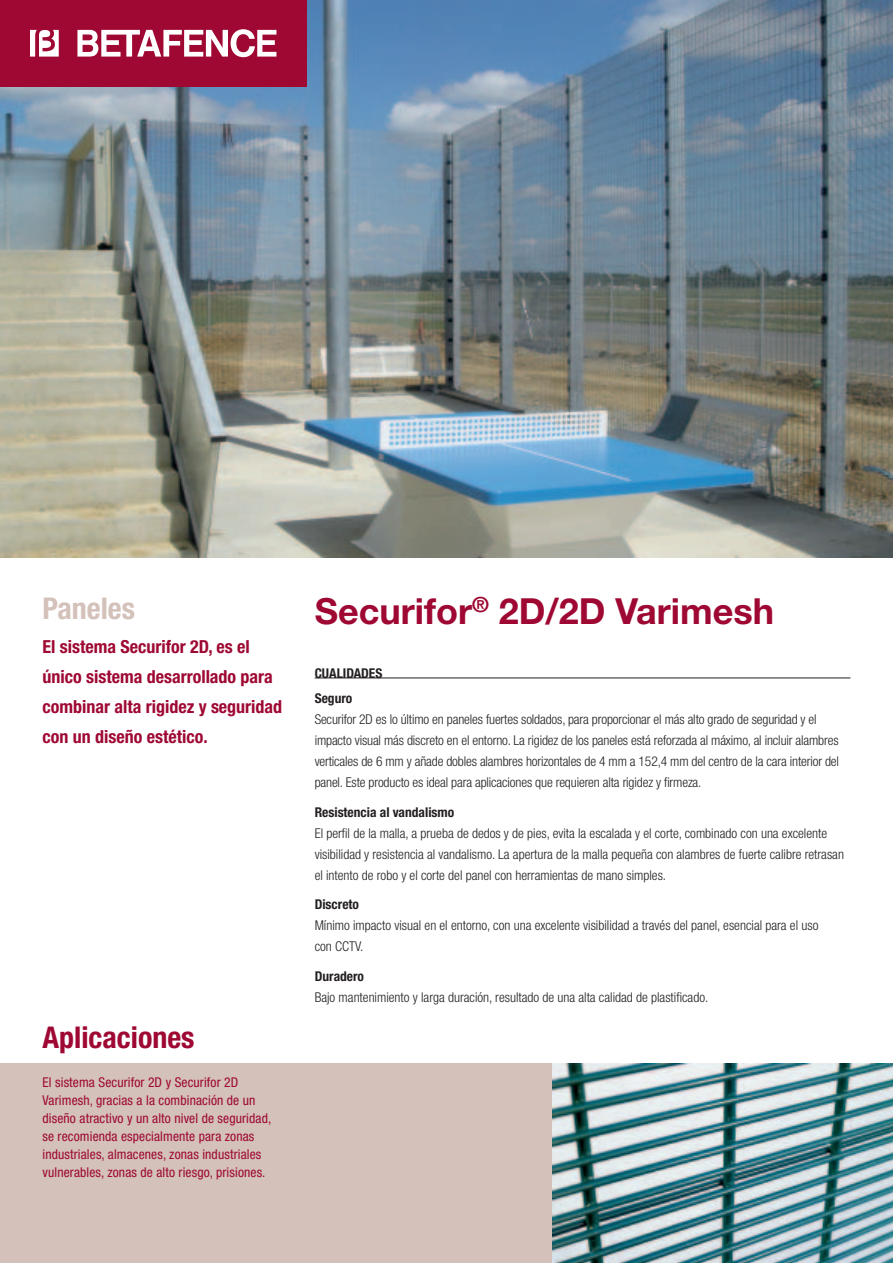
<style>
.page{position:relative;width:893px;height:1263px;background:#fff}
.page>*{position:absolute;margin:0;border:0;box-sizing:border-box;transform-origin:0 0}
.t1{font:700 36px "Helvetica Neue";color:#9e0832}
.t2{font:700 condensed 30px "Helvetica Neue";color:#9e0832}
.t3{font:700 condensed 30px "Helvetica Neue";color:#d3c1ba}
.t4{font:700 condensed 18px/30px "Helvetica Neue";color:#9e0832}
.t5{font:300 condensed 13.5px/21px "Helvetica Neue";color:#231f20}
.t6{font:condensed 13.5px/18px "Helvetica Neue";letter-spacing:.01em;color:#9e0832}
.t7{font:700 condensed 13.5px/25.2px "Helvetica Neue";color:#231f20}
.s1{font-weight:700}
</style>
<div class="page">
<div style="left:0;top:1063px;width:893px;height:200px;background:#d3c1ba"></div>
<img style="left:0;top:0;width:893px;height:557px">
<div style="left:0;top:0;width:306px;height:86px;background:#9e0832"></div>
<svg style="left:77px;top:29px;width:199px;height:28px"></svg>
<svg style="left:30px;top:30px;width:29px;height:27px"></svg>
<hr style="left:315px;top:678px;width:535px;height:1px;background:#231f20">
<img style="left:553px;top:1063px;width:340px;height:200px">
<p class="t3" style="left:43px;top:597px;width:94px">Paneles</p>
<p class="t4" style="left:43px;top:633px;width:241px">El sistema Securifor 2D, es el único sistema desarrollado para combinar alta rigidez y seguridad con un diseño estético.</p>
<p class="t2" style="left:43px;top:1027px;width:154px">Aplicaciones</p>
<p class="t6" style="left:43px;top:1074px;width:230px">El sistema Securifor 2D y Securifor 2D Varimesh, gracias a la combinación de un diseño atractivo y un alto nivel de seguridad, se recomienda especialmente para zonas industriales, almacenes, zonas industriales vulnerables, zonas de alto riesgo, prisiones.</p>
<p class="t1" style="left:315px;top:598px;width:461px">Securifor<sup>®</sup> 2D/2D Varimesh</p>
<p class="t7" style="left:315px;top:661px;width:69px">CUALIDADES<br>Seguro</p>
<p class="t5" style="left:315px;top:710px;width:526px">Securifor 2D es lo último en paneles fuertes soldados, para proporcionar el más alto grado de seguridad y el impacto visual más discreto en el entorno. La rigidez de los paneles está reforzada al máximo, al incluir alambres verticales de 6 mm y añade dobles alambres horizontales de 4 mm a 152,4 mm del centro de la cara interior del panel. Este producto es ideal para aplicaciones que requieren alta rigidez y firmeza.</p>
<p class="t5" style="left:315px;top:802px;width:531px"><span class="s1">Resistencia al vandalismo<br></span>El perfil de la malla, a prueba de dedos y de pies, evita la escalada y el corte, combinado con una excelente visibilidad y resistencia al vandalismo. La apertura de la malla pequeña con alambres de fuerte calibre retrasan el intento de robo y el corte del panel con herramientas de mano simples.</p>
<p class="t5" style="left:315px;top:895px;width:505px"><span class="s1">Discreto<br></span>Mínimo impacto visual en el entorno, con una excelente visibilidad a través del panel, esencial para el uso con CCTV.</p>
<p class="t5" style="left:315px;top:966px;width:395px"><span class="s1">Duradero<br></span>Bajo mantenimiento y larga duración, resultado de una alta calidad de plastificado.</p>
</div>
